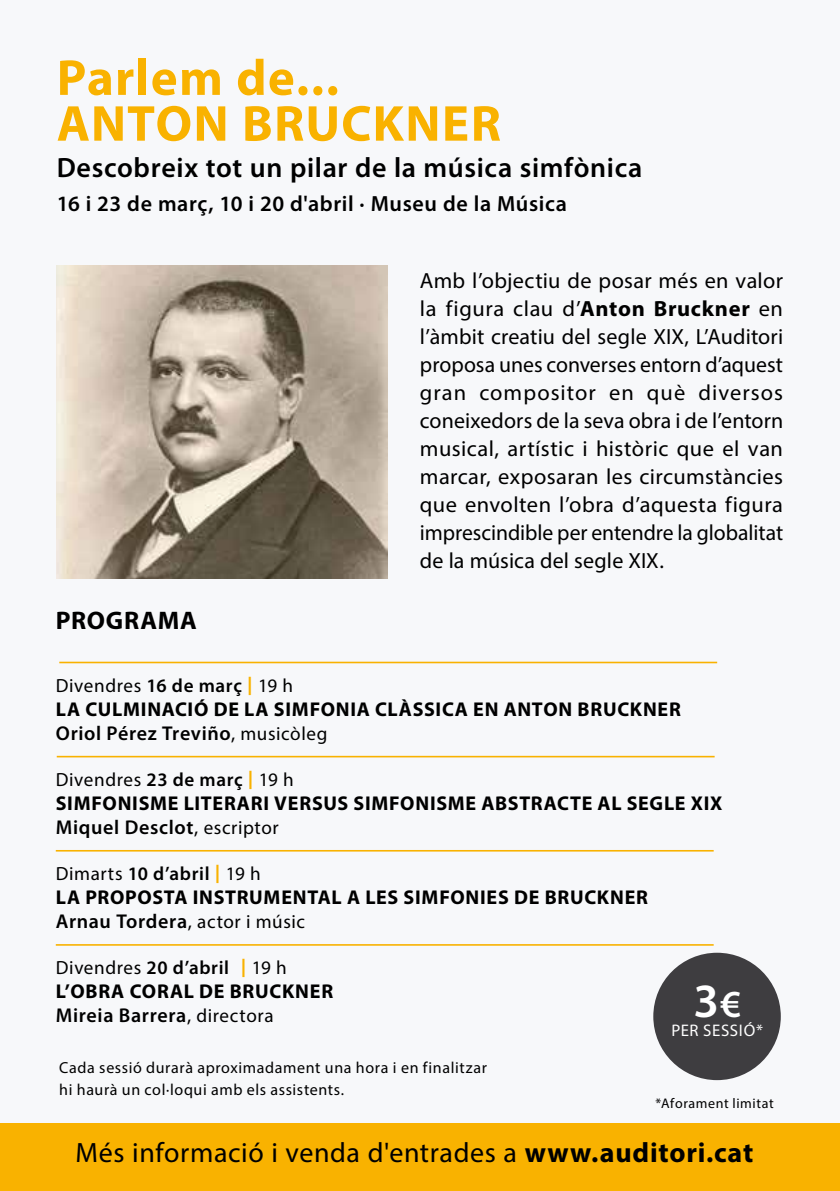
<style>
.page{position:relative;width:840px;height:1191px;background:#fff}
.page>*{position:absolute;margin:0;border:0;box-sizing:border-box;transform-origin:0 0}
.t1{font:700 50.8px/45.8px "Myriad Pro";letter-spacing:.025em;color:#f9b200}
.t2{font:600 48px "Myriad Pro";color:#fff}
.t3{font:28px "Myriad Pro";letter-spacing:.02em;color:#000}
.t4{font:600 28px "Myriad Pro";letter-spacing:.025em;color:#000}
.t5{font:700 25.4px "Myriad Pro";letter-spacing:.03em;color:#000}
.t6{font:22px/28px "Myriad Pro";color:#000;text-align:justify}
.t7{font:600 22px "Myriad Pro";letter-spacing:.025em;color:#000}
.t8{font:700 20px/24px "Myriad Pro";letter-spacing:.035em;color:#000}
.t9{font:19.2px "Myriad Pro";letter-spacing:.03em;color:#000}
.t10{font:16.8px "Myriad Pro";letter-spacing:.035em;color:#fff}
.t11{font:16px/21.2px "Myriad Pro";letter-spacing:.035em;color:#000}
.t12{font:14px "Myriad Pro";letter-spacing:.04em;color:#000}
.s1{font-weight:700}
.s2{font-weight:600}
.s3{font-family:"Museo Sans 700";color:#f9b200}
.s4{font-weight:400}
.s5{font-weight:400;font-size:19.2px}
.s6{font-size:38.4px}
</style>
<div class="page">
<div style="left:0;top:0;width:839px;height:1191px;background:#f7f8fa"></div>
<hr style="left:59px;top:661px;width:657px;height:2px;background:#f9b200">
<hr style="left:56px;top:850px;width:657px;height:1px;background:#f9b200">
<hr style="left:57px;top:756px;width:657px;height:1px;background:#f9b200">
<hr style="left:56px;top:944px;width:657px;height:1px;background:#f9b200">
<img style="left:57px;top:265px;width:330px;height:313px">
<div style="left:0;top:1123px;width:839px;height:68px;background:#f9b200"></div>
<div style="left:653px;top:952px;width:127px;height:128px;background:#3e3d40;border-radius:50%"></div>
<h1 class="t1" style="left:57px;top:53px;width:445px">Parlem de...<br>ANTON BRUCKNER</h1>
<p class="t4" style="left:57px;top:149px;width:586px">Descobreix tot un pilar de la música simfònica</p>
<p class="t7" style="left:57px;top:189px;width:511px">16 i 23 de març, 10 i 20 d'abril · Museu de la Música</p>
<p class="t5" style="left:56px;top:604px;width:142px">PROGRAMA</p>
<p class="t6" style="left:419px;top:266px;width:364px">Amb l’objectiu de posar més en valor la figura clau d’<span class="s1">Anton Bruckner</span> en l’àmbit creatiu del segle XIX, L’Auditori proposa unes converses entorn d’aquest gran compositor en què diversos coneixedors de la seva obra i de l’entorn musical, artístic i històric que el van marcar, exposaran les circumstàncies que envolten l’obra d’aquesta figura imprescindible per entendre la globalitat de la música del segle XIX.</p>
<p class="t9" style="left:56px;top:674px;width:238px">Divendres <span class="s2">16 de març</span> <span class="s3">|</span> 19 h</p>
<p class="t8" style="left:56px;top:697px;width:626px">LA CULMINACIÓ DE LA SIMFONIA CLÀSSICA EN ANTON BRUCKNER<br><span class="s2">Oriol Pérez Treviño</span><span class="s4">,</span> <span class="s5">musicòleg</span></p>
<p class="t9" style="left:56px;top:768px;width:239px">Divendres <span class="s2">23 de març</span> <span class="s3">|</span> 19 h</p>
<p class="t8" style="left:56px;top:791px;width:667px">SIMFONISME LITERARI VERSUS SIMFONISME ABSTRACTE AL SEGLE XIX<br><span class="s2">Miquel Desclot</span><span class="s4">,</span> <span class="s5">escriptor</span></p>
<p class="t9" style="left:56px;top:862px;width:206px">Dimarts <span class="s2">10 d’abril</span> <span class="s3">|</span> 19 h</p>
<p class="t8" style="left:56px;top:885px;width:593px">LA PROPOSTA INSTRUMENTAL A LES SIMFONIES DE BRUCKNER<br><span class="s2">Arnau Tordera</span><span class="s4">,</span> <span class="s5">actor i músic</span></p>
<p class="t9" style="left:56px;top:955px;width:232px">Divendres <span class="s2">20 d’abril</span> <span class="s3">|</span> 19 h</p>
<p class="t8" style="left:56px;top:978px;width:279px">L’OBRA CORAL DE BRUCKNER<br><span class="s2">Mireia Barrera</span><span class="s4">,</span> <span class="s5">directora</span></p>
<h2 class="t2" style="left:693px;top:970px;width:49px">3<span class="s6">€</span></h2>
<p class="t10" style="left:671px;top:1019px;width:93px">PER SESSIÓ*</p>
<p class="t11" style="left:59px;top:1057px;width:429px">Cada sessió durarà aproximadament una hora i en finalitzar hi haurà un col·loqui amb els assistents.</p>
<p class="t12" style="left:655px;top:1094px;width:119px">*Aforament limitat</p>
<p class="t3" style="left:76px;top:1135px;width:678px">Més informació i venda d'entrades a <span class="s1">www.auditori.cat</span></p>
</div>
